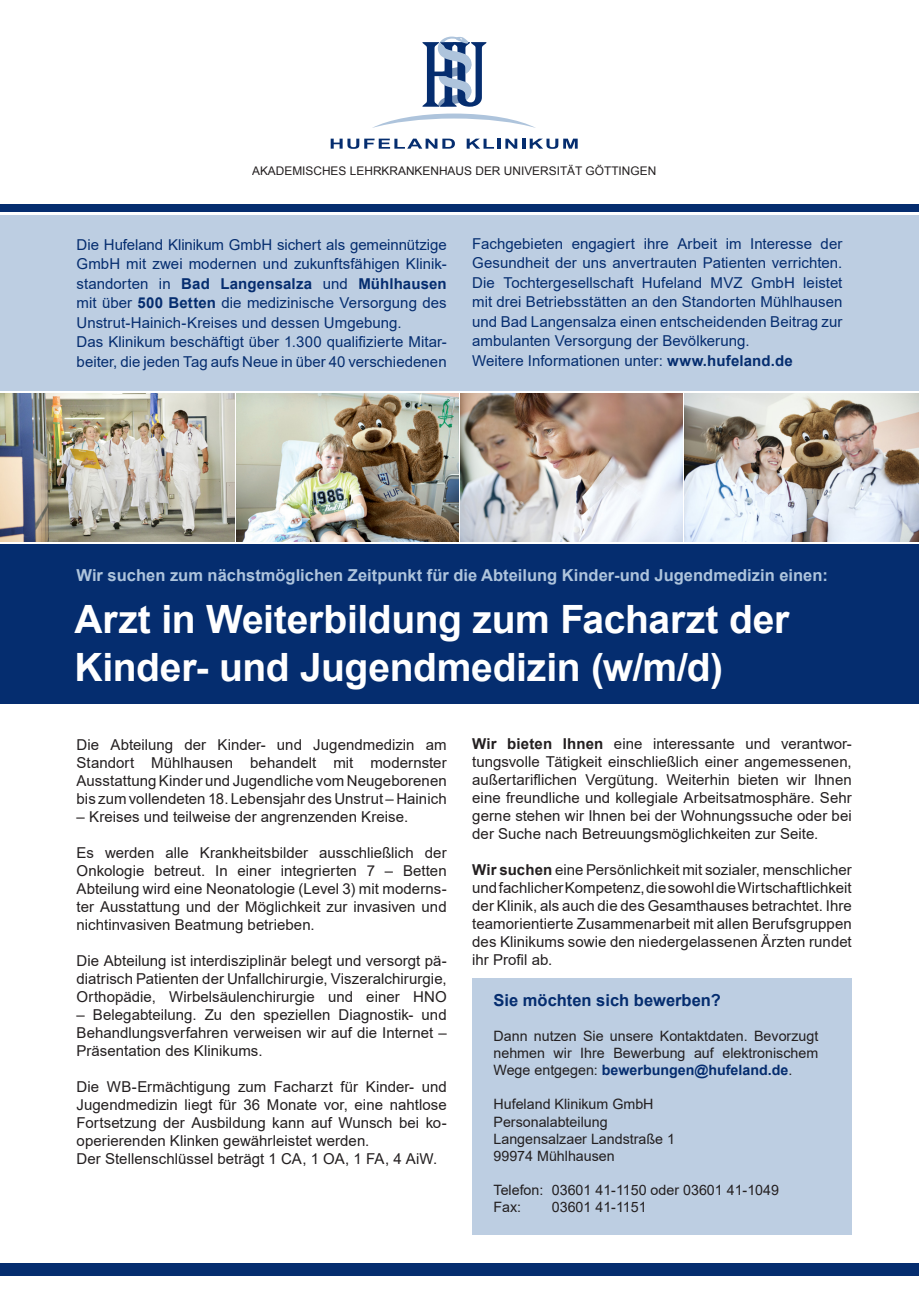
<style>
.page{position:relative;width:919px;height:1289px;background:#fff}
.page>*{position:absolute;margin:0;border:0;box-sizing:border-box;transform-origin:0 0}
.t1{font:700 39px/48px "Arial";letter-spacing:-.01em;color:#fff}
.t2{font:700 16.5px "Arial";color:#aec4dc}
.t3{font:700 16.5px "Arial";color:#052d6f}
.Text_Stichpunkte{font:15px/18px "Arial";letter-spacing:.005em;color:#231f20;text-align:justify}
.t4{font:15px/19.5px "Arial";letter-spacing:.005em;color:#052d6f;text-align:justify}
.t5{font:14.25px/17.1px "Arial";color:#231f20;text-align:justify}
.t6{font:11.85px "Arial";color:#231f20}
.s1{font-weight:700}
.s2{font-weight:700;color:#052d6f}
</style>
<div class="page">
<svg style="left:372px;top:113px;width:164px;height:15px"></svg>
<svg style="left:330px;top:139px;width:125px;height:10px"></svg>
<svg style="left:466px;top:139px;width:111px;height:10px"></svg>
<svg style="left:422px;top:37px;width:64px;height:70px"></svg>
<div style="left:0;top:204px;width:918px;height:9px;background:#052d6f"></div>
<div style="left:0;top:215px;width:918px;height:176px;background:#bdcee2"></div>
<img style="left:0;top:393px;width:234px;height:149px">
<img style="left:237px;top:393px;width:221px;height:149px">
<img style="left:460px;top:393px;width:222px;height:149px">
<img style="left:684px;top:393px;width:234px;height:149px">
<div style="left:0;top:544px;width:918px;height:160px;background:#052d6f"></div>
<div style="left:0;top:1263px;width:918px;height:13px;background:#052d6f"></div>
<div style="left:472px;top:978px;width:379px;height:256px;background:#bdcee2"></div>
<p class="t6" style="left:252px;top:163px;width:405px">AKADEMISCHES LEHRKRANKENHAUS DER UNIVERSITÄT GÖTTINGEN</p>
<p class="t4" style="left:77px;top:234px;width:371px">Die Hufeland Klinikum GmbH sichert als gemeinnützige GmbH mit zwei modernen und zukunftsfähigen Klinik&shy;standorten in <span class="s1">Bad Langensalza</span> und <span class="s1">Mühlhausen </span>mit über <span class="s1">500 Betten</span> die medizinische Versorgung des Unstrut-Hainich-Kreises und dessen Umgebung.</p>
<p class="t4" style="left:77px;top:332px;width:371px">Das Klinikum beschäftigt über 1.300 qualifizierte Mitar&shy;beiter, die jeden Tag aufs Neue in über 40 verschiedenen</p>
<p class="t4" style="left:472px;top:233px;width:371px">Fachgebieten engagiert ihre Arbeit im Interesse der Gesundheit der uns anvertrauten Patienten verrichten.<br>Die Tochtergesellschaft Hufeland MVZ GmbH leistet mit drei Betriebsstätten an den Standorten Mühlhausen und Bad Langensalza einen entscheidenden Beitrag zur ambulanten Versorgung der Bevölkerung.</p>
<p class="t4" style="left:472px;top:350px;width:322px">Weitere Informationen unter: <span class="s1">www.hufeland.de</span></p>
<p class="t2" style="left:77px;top:563px;width:752px">Wir suchen zum nächstmöglichen Zeitpunkt für die Abteilung Kinder-und Jugendmedizin einen:</p>
<p class="t1" style="left:74px;top:596px;width:716px">Arzt in Weiterbildung zum Facharzt der<br>Kinder- und Jugendmedizin (w/m/d)</p>
<p class="Text_Stichpunkte" style="left:77px;top:735px;width:371px">Die Abteilung der Kinder- und Jugendmedizin am Standort Mühlhausen behandelt mit modernster Ausstattung Kinder und Jugendliche vom Neugeborenen bis zum vollendeten 18. Lebensjahr des Unstrut – Hainich</p>
<p class="Text_Stichpunkte" style="left:77px;top:807px;width:333px">– Kreises und teilweise der angrenzenden Kreise.</p>
<p class="Text_Stichpunkte" style="left:77px;top:843px;width:371px">Es werden alle Krankheitsbilder ausschließlich der Onkologie betreut. In einer integrierten 7 – Betten Abteilung wird eine Neonatologie (Level 3) mit moderns&shy;ter Ausstattung und der Möglichkeit zur invasiven und nichtinvasiven Beatmung betrieben.</p>
<p class="Text_Stichpunkte" style="left:77px;top:951px;width:371px">Die Abteilung ist interdisziplinär belegt und versorgt pä&shy;diatrisch Patienten der Unfallchirurgie, Viszeralchirurgie, Orthopädie, Wirbelsäulenchirurgie und einer HNO</p>
<p class="Text_Stichpunkte" style="left:77px;top:1005px;width:371px">– Belegabteilung. Zu den speziellen Diagnostik- und Behandlungsverfahren verweisen wir auf die Internet – Präsentation des Klinikums.</p>
<p class="Text_Stichpunkte" style="left:77px;top:1077px;width:371px">Die WB-Ermächtigung zum Facharzt für Kinder- und Jugendmedizin liegt für 36 Monate vor, eine nahtlose Fortsetzung der Ausbildung kann auf Wunsch bei ko&shy;operierenden Klinken gewährleistet werden.</p>
<p class="Text_Stichpunkte" style="left:77px;top:1149px;width:362px">Der Stellenschlüssel beträgt 1 CA, 1 OA, 1 FA, 4 AiW.</p>
<p class="Text_Stichpunkte" style="left:472px;top:734px;width:381px"><span class="s1">Wir bieten Ihnen</span> eine interessante und verantwor&shy;tungsvolle Tätigkeit einschließlich einer angemessenen, außertariflichen Vergütung. Weiterhin bieten wir Ihnen eine freundliche und kollegiale Arbeitsatmosphäre. Sehr gerne stehen wir Ihnen bei der Wohnungssuche oder bei der Suche nach Betreuungsmöglichkeiten zur Seite.</p>
<p class="Text_Stichpunkte" style="left:472px;top:860px;width:381px"><span class="s1">Wir suchen</span> eine Persönlichkeit mit sozialer, menschlicher und fachlicher Kompetenz, die sowohl die Wirtschaftlichkeit der Klinik, als auch die des Gesamthauses betrachtet. Ihre teamorientierte Zusammenarbeit mit allen Berufsgruppen des Klinikums sowie den niedergelassenen Ärzten rundet ihr Profil ab.</p>
<p class="t3" style="left:493px;top:988px;width:229px">Sie möchten sich bewerben?</p>
<p class="t5" style="left:493px;top:1027px;width:326px">Dann nutzen Sie unsere Kontaktdaten. Bevorzugt nehmen wir Ihre Bewerbung auf elektronischem Wege entgegen: <span class="s2">bewerbungen@hufeland.de</span>.</p>
<p class="t5" style="left:493px;top:1095px;width:161px">Hufeland Klinikum GmbH</p>
<p class="t5" style="left:493px;top:1112px;width:116px">Personalabteilung</p>
<p class="t5" style="left:493px;top:1129px;width:183px">Langensalzaer Landstraße 1</p>
<p class="t5" style="left:493px;top:1147px;width:123px">99974 Mühlhausen</p>
<p class="t5" style="left:493px;top:1181px;width:287px">Telefon: 03601 41-1150 oder 03601 41-1049</p>
<p class="t5" style="left:493px;top:1198px;width:29px">Fax:</p>
<p class="t5" style="left:551px;top:1198px;width:96px">03601 41-1151</p>
</div>
